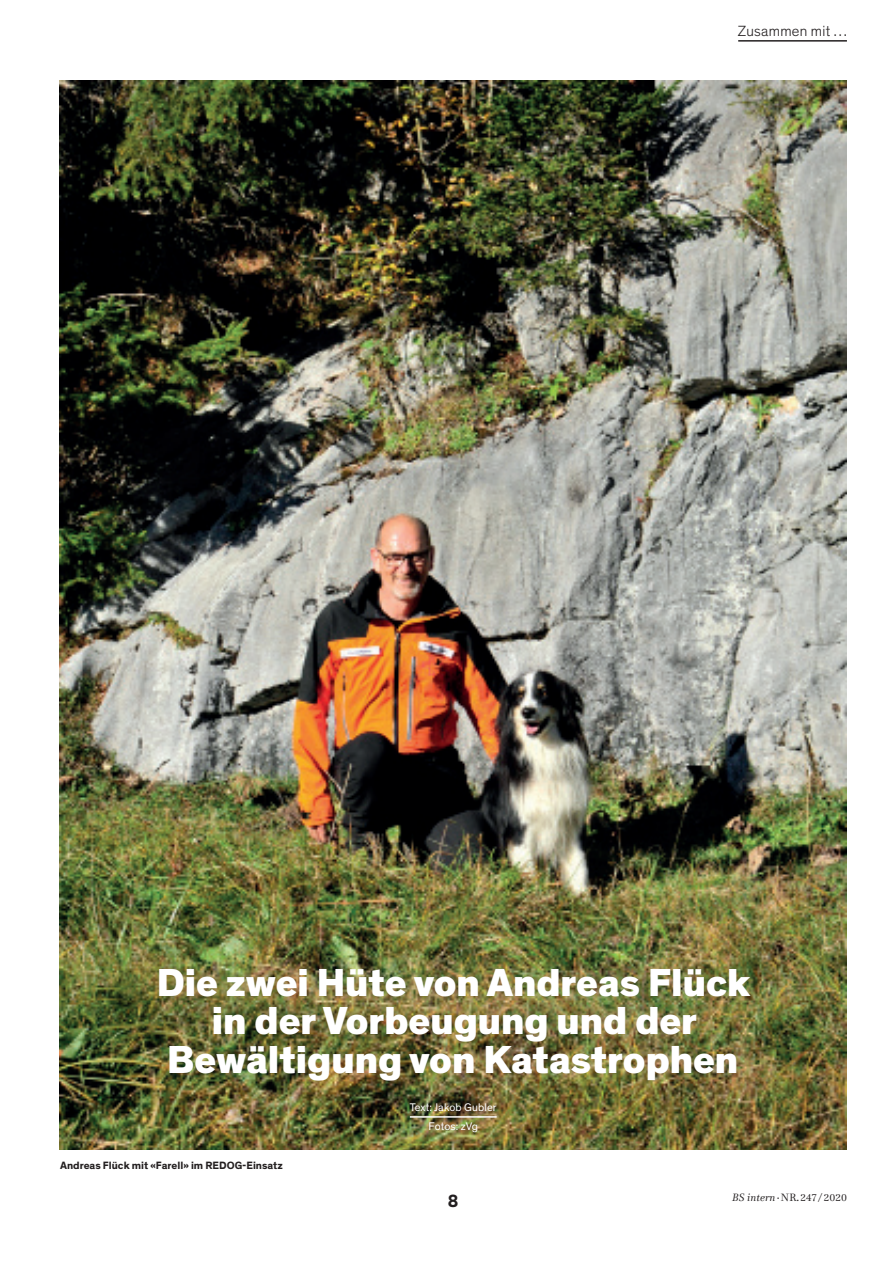
<style>
.page{position:relative;width:881px;height:1263px;background:#fff}
.page>*{position:absolute;margin:0;border:0;box-sizing:border-box;transform-origin:0 0}
.t1{font:800 39.75px/38.4px "Theinhardt";color:#fff;text-align:center}
.t2{font:700 18px "Theinhardt";color:#231f20}
.t3{font:300 15px "Theinhardt";letter-spacing:.02em;color:#231f20}
.t4{font:11.25px/19.2px "Theinhardt";letter-spacing:.005em;color:#fff;text-align:center}
.t5{font:700 10.8px "Theinhardt";color:#231f20}
.t6{font:10.5px "Media 77";letter-spacing:.01em;color:#231f20}
.s1{font-style:italic}
</style>
<div class="page">
<hr style="left:738px;top:40px;width:108px;height:2px;background:#231f20">
<img style="left:60px;top:81px;width:786px;height:1069px">
<hr style="left:409px;top:1116px;width:87px;height:2px;background:#fff">
<p class="t3" style="left:737px;top:22px;width:110px">Zusammen mit …</p>
<p class="t1" style="left:157px;top:965px;width:595px">Die zwei Hüte von Andreas Flück in der Vorbeugung und der<br>Bewältigung von Katastrophen</p>
<p class="t4" style="left:409px;top:1098px;width:88px">Text: Jakob Gubler<br>Fotos: zVg</p>
<p class="t5" style="left:60px;top:1158px;width:224px">Andreas Flück mit «Farell» im REDOG-Einsatz</p>
<p class="t2" style="left:448px;top:1190px;width:12px">8</p>
<p class="t6" style="left:731px;top:1191px;width:116px"><span class="s1">BS intern</span> · NR. 247 / 2020</p>
</div>
